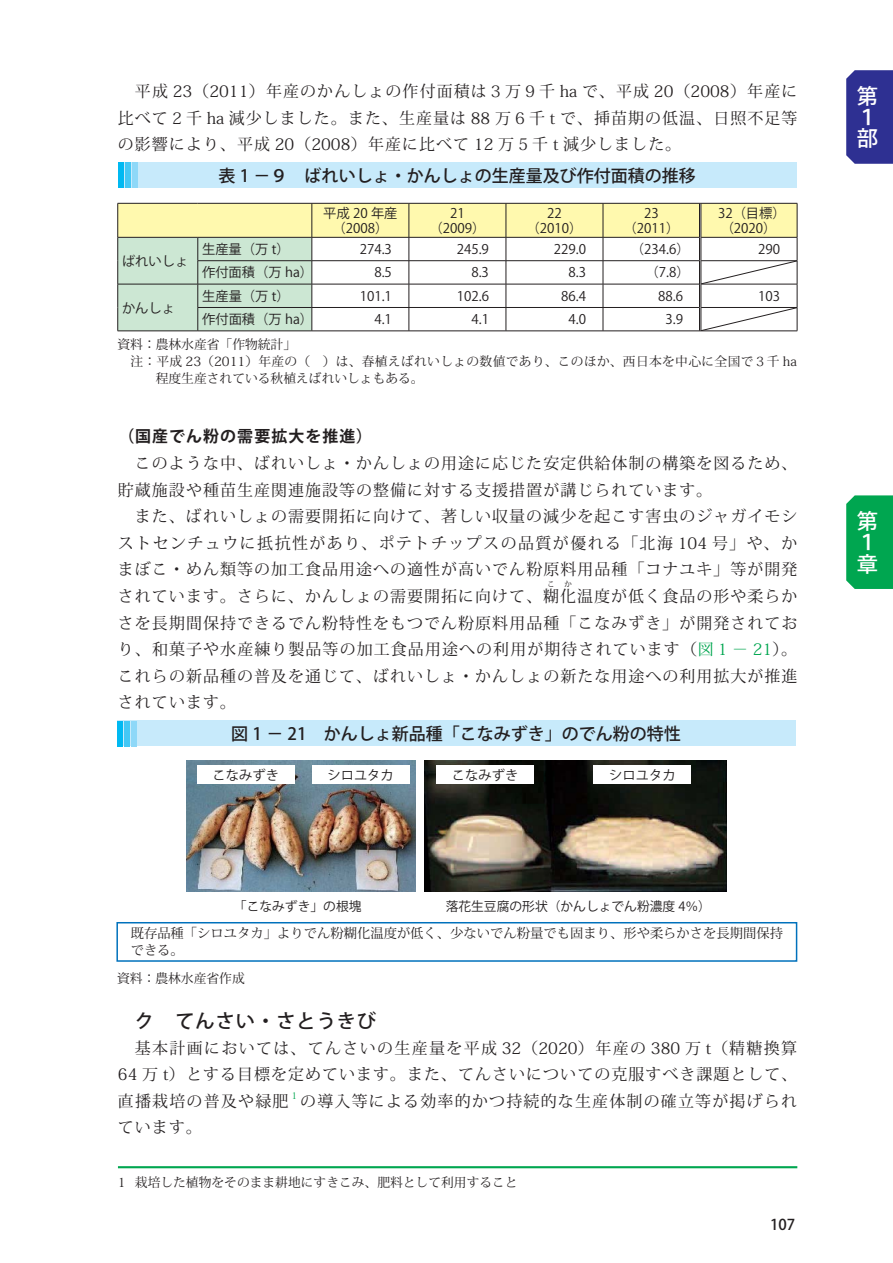
<style>
.page{position:relative;width:893px;height:1263px;background:#fff}
.page>*{position:absolute;margin:0;border:0;box-sizing:border-box;transform-origin:0 0}
.t1{font:21.3px/21.3px "Koz Go Pro Medium 90 msp RKSJ V";color:#fff}
.t2{font:19.2px "Koz Go Pro Medium 90 msp RKSJ H";letter-spacing:.055em;color:#231f20}
.t3{font:16.95px "Koz Go Pro Medium 90 msp RKSJ H";color:#231f20}
.t4{font:15.9px/26.5px "Koz Min Pro Regular 90 msp RKSJ H";letter-spacing:.065em;color:#231f20;text-align:justify}
.t5{font:15.9px "Koz Go Pro Bold 90 msp RKSJ H";letter-spacing:.065em;color:#231f20}
.t6{font:14.85px "Koz Go Pro Medium 90 msp RKSJ H";color:#231f20}
.t7{font:13.35px/14.9px "Koz Go Pro Regular 90 msp RKSJ H";color:#231f20;text-align:center}
.t8{font:13.35px/17px "Koz Min Pro Regular 90 msp RKSJ H";color:#231f20}
.t9{font:12.75px "Koz Min Pro Regular 90 msp RKSJ H";color:#231f20}
.t10{font:12.75px "Koz Min Pro Regular 90 msp RKSJ H";letter-spacing:.025em;color:#231f20}
.t11{font:12.75px "Koz Go Pro Regular 90 msp RKSJ H";color:#231f20}
.t12{font:9.3px "Koz Min Pro Regular 90 msp RKSJ H";color:#00a650}
.t13{font:7.95px "Koz Min Pro Regular 90 msp RKSJ H";color:#231f20}
.s1{color:#00a650}
</style>
<div class="page">
<div style="left:846px;top:70px;width:47px;height:94px;background:#2e3092"></div>
<div style="left:846px;top:495px;width:47px;height:94px;background:#00a650"></div>
<div style="left:119px;top:163px;width:678px;height:25px;background:#c7eafb"></div>
<div style="left:118px;top:163px;width:6px;height:25px;background:#00b9f2"></div>
<div style="left:125px;top:163px;width:6px;height:25px;background:#44c8f5"></div>
<div style="left:133px;top:163px;width:5px;height:25px;background:#8ed8f8"></div>
<hr style="left:312px;top:331px;width:194px;height:1px;background:#231f20">
<hr style="left:506px;top:331px;width:291px;height:1px;background:#231f20">
<hr style="left:118px;top:331px;width:80px;height:1px;background:#231f20">
<hr style="left:198px;top:331px;width:114px;height:1px;background:#231f20">
<svg style="left:117px;top:203px;width:681px;height:128px"></svg>
<div style="left:118px;top:721px;width:678px;height:25px;background:#c7eafb"></div>
<div style="left:117px;top:721px;width:6px;height:25px;background:#00b9f2"></div>
<div style="left:124px;top:721px;width:6px;height:25px;background:#44c8f5"></div>
<div style="left:131px;top:721px;width:6px;height:25px;background:#8ed8f8"></div>
<img style="left:186px;top:760px;width:230px;height:132px">
<img style="left:424px;top:760px;width:302px;height:132px">
<div style="left:197px;top:766px;width:98px;height:18px;background:#fff"></div>
<div style="left:312px;top:766px;width:98px;height:18px;background:#fff"></div>
<div style="left:436px;top:766px;width:98px;height:18px;background:#fff"></div>
<div style="left:593px;top:766px;width:98px;height:18px;background:#fff"></div>
<div style="left:116px;top:922px;width:681px;height:40px;border:2px solid #0071bc"></div>
<hr style="left:118px;top:1166px;width:679px;height:2px;background:#00a650">
<p class="t4" style="left:118px;top:80px;width:681px;text-indent:17px">平成 23（2011）年産のかんしょの作付面積は３万９千 ha で、平成 20（2008）年産に比べて２千 ha 減少しました。また、生産量は 88 万６千 t で、挿苗期の低温、日照不足等の影響により、平成 20（2008）年産に比べて 12 万５千 t 減少しました。</p>
<p class="t3" style="left:219px;top:169px;width:479px">表 1 －９　ばれいしょ・かんしょの生産量及び作付面積の推移</p>
<p class="t7" style="left:122px;top:255px;width:68px">ばれいしょ</p>
<p class="t7" style="left:122px;top:302px;width:55px">かんしょ</p>
<p class="t7" style="left:323px;top:207px;width:76px">平成 20 年産（2008）</p>
<p class="t7" style="left:429px;top:207px;width:57px">21（2009）</p>
<p class="t7" style="left:526px;top:207px;width:57px">22（2010）</p>
<p class="t7" style="left:623px;top:207px;width:57px">23（2011）</p>
<p class="t7" style="left:718px;top:207px;width:69px;text-align:left">32（目標）（2020）</p>
<p class="t7" style="left:202px;top:243px;width:89px">生産量（万 t）</p>
<p class="t7" style="left:360px;top:243px;width:34px">274.3</p>
<p class="t7" style="left:457px;top:243px;width:34px">245.9</p>
<p class="t7" style="left:554px;top:243px;width:34px">229.0</p>
<p class="t7" style="left:631px;top:243px;width:60px">（234.6）</p>
<p class="t7" style="left:758px;top:243px;width:23px">290</p>
<p class="t7" style="left:202px;top:267px;width:113px">作付面積（万 ha）</p>
<p class="t7" style="left:374px;top:267px;width:19px">8.5</p>
<p class="t7" style="left:471px;top:267px;width:19px">8.3</p>
<p class="t7" style="left:568px;top:267px;width:19px">8.3</p>
<p class="t7" style="left:646px;top:267px;width:46px">（7.8）</p>
<p class="t7" style="left:202px;top:290px;width:89px">生産量（万 t）</p>
<p class="t7" style="left:360px;top:290px;width:34px">101.1</p>
<p class="t7" style="left:457px;top:290px;width:34px">102.6</p>
<p class="t7" style="left:561px;top:290px;width:26px">86.4</p>
<p class="t7" style="left:658px;top:290px;width:26px">88.6</p>
<p class="t7" style="left:758px;top:290px;width:23px">103</p>
<p class="t7" style="left:202px;top:314px;width:113px">作付面積（万 ha）</p>
<p class="t7" style="left:374px;top:314px;width:19px">4.1</p>
<p class="t7" style="left:471px;top:314px;width:19px">4.1</p>
<p class="t7" style="left:568px;top:314px;width:19px">4.0</p>
<p class="t7" style="left:665px;top:314px;width:19px">3.9</p>
<p class="t9" style="left:118px;top:340px;width:180px">資料：農林水産省「作物統計」</p>
<p class="t10" style="left:118px;top:357px;width:681px">　注：平成 23（2011）年産の（　）は、春植えばれいしょの数値であり、このほか、西日本を中心に全国で３千 ha</p>
<p class="t9" style="left:156px;top:374px;width:269px">程度生産されている秋植えばれいしょもある。</p>
<p class="t5" style="left:118px;top:431px;width:255px">（国産でん粉の需要拡大を推進）</p>
<p class="t4" style="left:118px;top:452px;width:681px;text-indent:17px">このような中、ばれいしょ・かんしょの用途に応じた安定供給体制の構築を図るため、貯蔵施設や種苗生産関連施設等の整備に対する支援措置が講じられています。</p>
<p class="t4" style="left:118px;top:505px;width:681px;text-indent:17px">また、ばれいしょの需要開拓に向けて、著しい収量の減少を起こす害虫のジャガイモシストセンチュウに抵抗性があり、ポテトチップスの品質が優れる「北海 104 号」や、かまぼこ・めん類等の加工食品用途への適性が高いでん粉原料用品種「コナユキ」等が開発されています。さらに、かんしょの需要開拓に向けて、糊化温度が低く食品の形や柔らか</p>
<p class="t13" style="left:547px;top:581px;width:9px">こ</p>
<p class="t13" style="left:564px;top:581px;width:9px">か</p>
<p class="t4" style="left:118px;top:611px;width:681px">さを長期間保持できるでん粉特性をもつでん粉原料用品種「こなみずき」が開発されており、和菓子や水産練り製品等の加工食品用途への利用が期待されています（<span class="s1">図１－ 21</span>）。これらの新品種の普及を通じて、ばれいしょ・かんしょの新たな用途への利用拡大が推進されています。</p>
<p class="t3" style="left:231px;top:727px;width:451px">図 1 － 21　かんしょ新品種「こなみずき」のでん粉の特性</p>
<p class="t7" style="left:213px;top:769px;width:68px">こなみずき</p>
<p class="t7" style="left:327px;top:769px;width:68px">シロユタカ</p>
<p class="t7" style="left:452px;top:769px;width:68px">こなみずき</p>
<p class="t7" style="left:609px;top:769px;width:68px">シロユタカ</p>
<p class="t11" style="left:234px;top:902px;width:129px">「こなみずき」の根塊</p>
<p class="t11" style="left:446px;top:902px;width:267px">落花生豆腐の形状（かんしょでん粉濃度 4％）</p>
<p class="t8" style="left:131px;top:927px;width:654px">既存品種「シロユタカ」よりでん粉糊化温度が低く、少ないでん粉量でも固まり、形や柔らかさを長期間保持できる。</p>
<p class="t9" style="left:117px;top:973px;width:129px">資料：農林水産省作成</p>
<p class="t2" style="left:135px;top:1014px;width:243px">ク　てんさい・さとうきび</p>
<p class="t4" style="left:118px;top:1037px;width:681px;text-indent:17px">基本計画においては、てんさいの生産量を平成 32（2020）年産の 380 万 t（精糖換算64 万 t）とする目標を定めています。また、てんさいについての克服すべき課題として、直播栽培の普及や緑肥</p>
<p class="t12" style="left:290px;top:1092px;width:11px">１</p>
<p class="t4" style="left:300px;top:1090px;width:498px">の導入等による効率的かつ持続的な生産体制の確立等が掲げられ</p>
<p class="t4" style="left:118px;top:1116px;width:85px">ています。</p>
<p class="t9" style="left:118px;top:1177px;width:401px">1 栽培した植物をそのまま耕地にすきこみ、肥料として利用すること</p>
<p class="t6" style="left:770px;top:1219px;width:27px">107</p>
<h1 class="t1" style="left:857px;top:88px;width:22px">第<br>１部</h1>
<h1 class="t1" style="left:857px;top:513px;width:22px">第<br>１章</h1>
</div>
